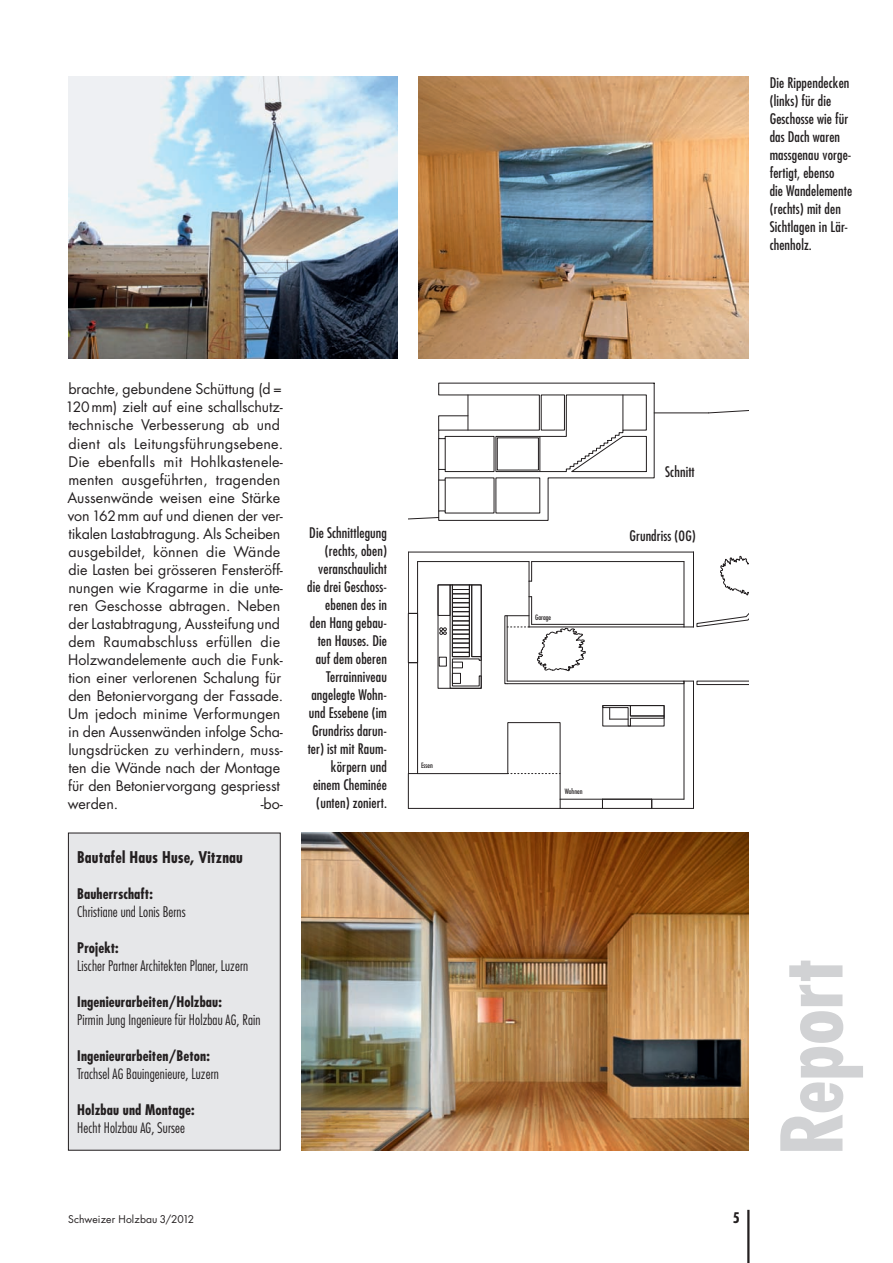
<style>
.page{position:relative;width:893px;height:1263px;background:#fff}
.page>*{position:absolute;margin:0;border:0;box-sizing:border-box;transform-origin:0 0}
.t1{font:700 condensed 82.5px "Futura Std";letter-spacing:-.005em;color:#d1d2d4}
.t2{font:700 condensed 15.75px "Futura Std";letter-spacing:.01em;color:#231f20}
.t3{font:14.25px/18px "Futura Std";color:#231f20}
.t4{font:condensed 14.25px/18px "Futura Std";letter-spacing:.01em;color:#231f20}
.t5{font:300 condensed 14.25px/18px "Futura Std";letter-spacing:.01em;color:#231f20}
.t6{font:700 condensed 14.25px "Futura Std";letter-spacing:.01em;color:#231f20}
.t7{font:10.35px "Futura Std";letter-spacing:.01em;color:#231f20}
.t8{font:condensed 7.2px "Futura Std";color:#231f20}
.s1{font-size:13.8px}
.s2{font-weight:700}
</style>
<div class="page">
<hr style="left:747px;top:1210px;width:2px;height:53px;background:#231f20">
<div style="left:68px;top:833px;width:212px;height:317px;background:#e6e7e9"></div>
<div style="left:68px;top:833px;width:213px;height:317px;border:1px solid #231f20"></div>
<img style="left:302px;top:833px;width:446px;height:317px">
<img style="left:419px;top:77px;width:329px;height:281px">
<img style="left:68px;top:77px;width:330px;height:281px">
<hr style="left:654px;top:413px;width:55px;height:1px;background:#231f20">
<svg style="left:708px;top:410px;width:40px;height:3px"></svg>
<svg style="left:408px;top:383px;width:246px;height:138px"></svg>
<div style="left:439px;top:657px;width:7px;height:9px;border:1px solid #231f20"></div>
<div style="left:408px;top:613px;width:10px;height:50px;border:1px solid #231f20"></div>
<div style="left:507px;top:681px;width:177px;height:3px;border:1px solid #231f20"></div>
<hr style="left:408px;top:552px;width:1px;height:61px;background:#231f20">
<hr style="left:408px;top:663px;width:1px;height:110px;background:#231f20">
<hr style="left:417px;top:663px;width:1px;height:110px;background:#231f20">
<hr style="left:560px;top:808px;width:42px;height:1px;background:#231f20">
<hr style="left:560px;top:799px;width:42px;height:1px;background:#231f20">
<hr style="left:408px;top:808px;width:152px;height:1px;background:#231f20">
<hr style="left:652px;top:808px;width:41px;height:1px;background:#231f20">
<hr style="left:652px;top:799px;width:32px;height:1px;background:#231f20">
<hr style="left:693px;top:681px;width:1px;height:127px;background:#231f20">
<hr style="left:684px;top:681px;width:1px;height:118px;background:#231f20">
<hr style="left:417px;top:561px;width:1px;height:52px;background:#231f20">
<hr style="left:418px;top:561px;width:111px;height:1px;background:#231f20">
<hr style="left:532px;top:561px;width:152px;height:1px;background:#231f20">
<hr style="left:408px;top:552px;width:285px;height:1px;background:#231f20">
<div style="left:438px;top:585px;width:12px;height:30px;border:1px solid #231f20"></div>
<hr style="left:693px;top:552px;width:1px;height:75px;background:#231f20">
<hr style="left:532px;top:624px;width:152px;height:1px;background:#231f20">
<hr style="left:529px;top:627px;width:155px;height:1px;background:#231f20">
<svg style="left:505px;top:561px;width:80px;height:123px"></svg>
<svg style="left:684px;top:556px;width:64px;height:129px"></svg>
<svg style="left:602px;top:705px;width:62px;height:21px"></svg>
<svg style="left:408px;top:722px;width:153px;height:86px"></svg>
<hr style="left:602px;top:799px;width:50px;height:1px;background:#231f20">
<hr style="left:417px;top:613px;width:1px;height:50px;background:#231f20">
<svg style="left:440px;top:585px;width:41px;height:103px"></svg>
<p class="t4" style="left:770px;top:74px;width:84px">Die Rippendecken (links) für die<br>Geschosse wie für das Dach waren massgenau vorge&shy;fertigt, ebenso<br>die Wandelemente (rechts) mit den<br>Sichtlagen in Lär&shy;chenholz.</p>
<p class="t3" style="left:66px;top:380px;width:219px">brachte, gebundene Schüttung (d =<br><span class="s1">120</span>mm) zielt auf eine schallschutz&shy;technische Verbesserung ab und dient als Leitungsführungsebene.<br>Die ebenfalls mit Hohlkastenele&shy;menten ausgeführten, tragenden<br>Aussenwände weisen eine Stärke von <span class="s1">162</span>mm auf und dienen der ver&shy;tikalen Lastabtragung. Als Scheiben ausgebildet, können die Wände die Lasten bei grösseren Fensteröff&shy;nungen wie Kragarme in die unte&shy;ren Geschosse abtragen. Neben der Lastabtragung, Aussteifung und dem Raumabschluss erfüllen die<br>Holzwandelemente auch die Funk&shy;tion einer verlorenen Schalung für den Betoniervorgang der Fassade.<br>Um jedoch minime Verformungen in den Aussenwänden infolge Scha&shy;lungsdrücken zu verhindern, muss&shy;ten die Wände nach der Montage für den Betoniervorgang gespriesst werden.</p>
<p class="t3" style="left:261px;top:794px;width:24px">-bo-</p>
<p class="t2" style="left:77px;top:847px;width:167px">Bautafel Haus Huse, Vitznau</p>
<p class="t6" style="left:77px;top:884px;width:77px">Bauherrschaft:</p>
<p class="t5" style="left:77px;top:902px;width:110px">Christiane und Lonis Berns</p>
<p class="t6" style="left:77px;top:938px;width:43px">Projekt:</p>
<p class="t5" style="left:77px;top:956px;width:173px">Lischer Partner Architekten Planer, Luzern</p>
<p class="t5" style="left:77px;top:992px;width:185px"><span class="s2">Ingenieurarbeiten/Holzbau:<br></span>Pirmin Jung Ingenieure für Holzbau <span class="s1">AG</span>, Rain</p>
<p class="t5" style="left:77px;top:1046px;width:143px"><span class="s2">Ingenieurarbeiten/Beton:<br></span>Trachsel <span class="s1">AG</span> Bauingenieure, Luzern</p>
<p class="t5" style="left:77px;top:1100px;width:119px"><span class="s2">Holzbau und Montage:<br></span>Hecht Holzbau <span class="s1">AG</span>, Sursee</p>
<p class="t4" style="left:307px;top:524px;width:81px;text-align:right">Die Schnittlegung (rechts, oben) veranschaulicht die drei Geschoss&shy;ebenen des in den Hang gebau&shy;ten Hauses. Die auf dem oberen<br>Terrainniveau angelegte Wohn&shy;und Essebene (im<br>Grundriss darun&shy;ter) ist mit Raum&shy;körpern und einem Cheminée (unten) zoniert.</p>
<p class="t8" style="left:421px;top:761px;width:13px">Essen</p>
<p class="t8" style="left:535px;top:612px;width:18px">Garage</p>
<p class="t4" style="left:665px;top:463px;width:31px">Schnitt</p>
<p class="t4" style="left:629px;top:527px;width:68px">Grundriss (<span class="s1">OG</span>)</p>
<p class="t8" style="left:565px;top:787px;width:19px">Wohnen</p>
<p class="t7" style="left:68px;top:1212px;width:128px">Schweizer Holzbau 3/2012</p>
<p class="t6" style="left:733px;top:1208px;width:8px">5</p>
<h1 class="t1" style="left:761px;top:1155px;width:199px;rotate:-90deg">Report</h1>
</div>
